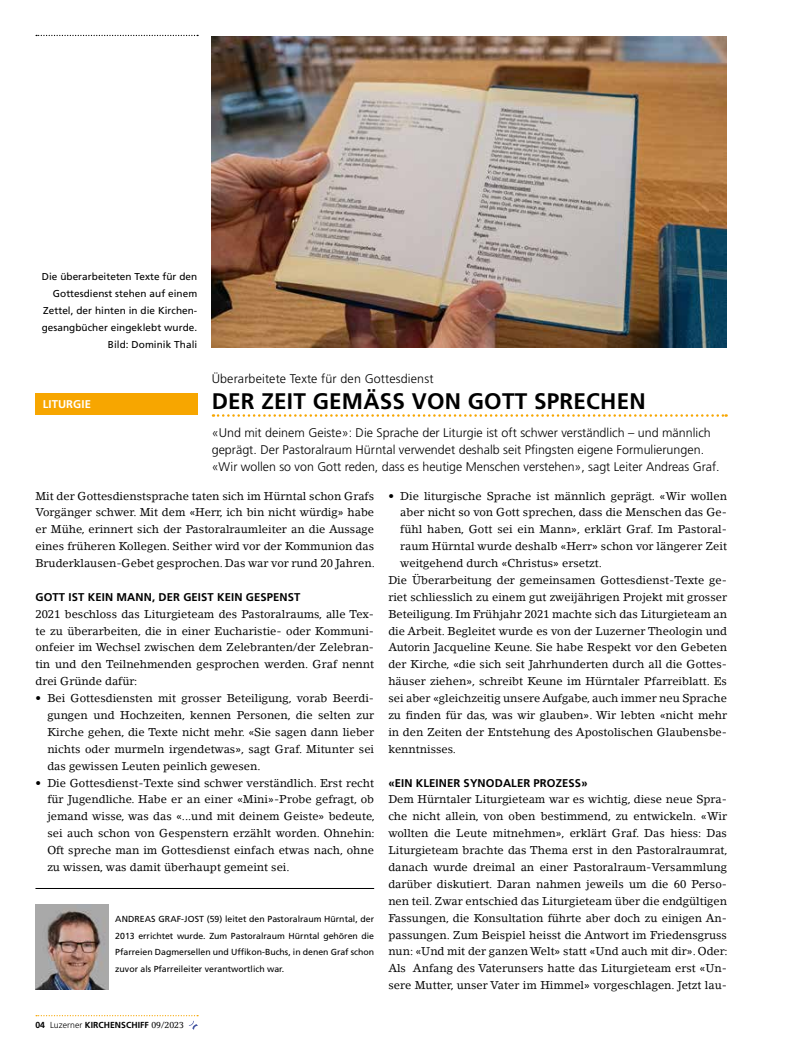
<style>
.page{position:relative;width:798px;height:1053px;background:#fff}
.page>*{position:absolute;margin:0;border:0;box-sizing:border-box;transform-origin:0 0}
.t1{font:700 22.5px "Frutiger LT Std";letter-spacing:.01em;color:#000}
.t2{font:300 12.5px/16.9px "Frutiger LT Std";color:#000}
.t3{font:11.25px/16.9px "Lino Letter Std";color:#000;text-align:justify}
.t4{font:700 11.25px "Frutiger LT Std";letter-spacing:.01em;color:#000}
.t5{font:700 11.25px "Frutiger LT Std";letter-spacing:.01em;color:#fff}
.t6{font:10px/16.9px "Frutiger LT Std";letter-spacing:.005em;color:#000;text-align:right}
.t7{font:8.75px/16.9px "Frutiger LT Std";color:#000;text-align:justify}
.t8{font:700 8.75px "Frutiger LT Std";letter-spacing:.005em;color:#000}
.s1{font-weight:300}
.s2{font-family:"Lino Letter Std";font-weight:400}
</style>
<div class="page">
<svg style="left:36px;top:1015px;width:162px;height:14px"></svg>
<img style="left:212px;top:36px;width:514px;height:311px">
<svg style="left:36px;top:35px;width:162px;height:1px"></svg>
<svg style="left:213px;top:414px;width:513px;height:3px"></svg>
<div style="left:36px;top:393px;width:162px;height:21px;background:#f7a600"></div>
<img style="left:35px;top:904px;width:74px;height:85px">
<hr style="left:35px;top:888px;width:339px;height:1px;background:#000">
<p class="t6" style="left:42px;top:268px;width:157px">Die überarbeiteten Texte für den<br>Gottesdienst stehen auf einem<br>Zettel, der hinten in die Kirchen&shy;gesangbücher eingeklebt wurde.<br>Bild: Dominik Thali</p>
<p class="t5" style="left:43px;top:397px;width:50px">LITURGIE</p>
<p class="t2" style="left:212px;top:370px;width:223px">Überarbeitete Texte für den Gottesdienst</p>
<h1 class="t1" style="left:212px;top:388px;width:435px">DER ZEIT GEMÄSS VON GOTT SPRECHEN</h1>
<p class="t2" style="left:212px;top:424px;width:509px">«Und mit deinem Geiste»: Die Sprache der Liturgie ist oft schwer verständlich – und männlich geprägt. Der Pastoralraum Hürntal verwendet deshalb seit Pfingsten eigene Formulierungen. «Wir wollen so von Gott reden, dass es heutige Menschen verstehen», sagt Leiter Andreas Graf.</p>
<p class="t3" style="left:35px;top:487px;width:341px">Mit der Gottesdienstsprache taten sich im Hürntal schon Grafs Vorgänger schwer. Mit dem «Herr, ich bin nicht würdig» habe er Mühe, erinnert sich der Pastoralraumleiter an die Aussage eines früheren Kollegen. Seither wird vor der Kommunion das Bruderklausen-Gebet gesprochen. Das war vor rund 20 Jahren.</p>
<p class="t4" style="left:35px;top:590px;width:266px">GOTT IST KEIN MANN, DER GEIST KEIN GESPENST</p>
<p class="t3" style="left:35px;top:605px;width:340px">2021 beschloss das Liturgieteam des Pastoralraums, alle Tex&shy;te zu überarbeiten, die in einer Eucharistie- oder Kommuni&shy;onfeier im Wechsel zwischen dem Zelebranten/der Zelebran&shy;tin und den Teilnehmenden gesprochen werden. Graf nennt drei Gründe dafür:</p>
<p class="t3" style="left:47px;top:689px;width:328px;text-indent:-12px">• Bei Gottesdiensten mit grosser Beteiligung, vorab Beerdi&shy;gungen und Hochzeiten, kennen Personen, die selten zur Kirche gehen, die Texte nicht mehr. «Sie sagen dann lieber nichts oder murmeln irgendetwas», sagt Graf. Mitunter sei das gewissen Leuten peinlich gewesen.</p>
<p class="t3" style="left:47px;top:774px;width:329px;text-indent:-12px">• Die Gottesdienst-Texte sind schwer verständlich. Erst recht für Jugendliche. Habe er an einer «Mini»-Probe gefragt, ob jemand wisse, was das «...und mit deinem Geiste» bedeute, sei auch schon von Gespenstern erzählt worden. Ohnehin:<br>Oft spreche man im Gottesdienst einfach etwas nach, ohne zu wissen, was damit überhaupt gemeint sei.</p>
<p class="t7" style="left:115px;top:910px;width:260px">ANDREAS GRAF-JOST (59) leitet den Pastoralraum Hürntal, der 2013 errichtet wurde. Zum Pastoralraum Hürntal gehören die Pfarreien Dagmersellen und Uffikon-Buchs, in denen Graf schon zuvor als Pfarreileiter verantwortlich war.</p>
<p class="t8" style="left:35px;top:1019px;width:150px">04 <span class="s1">Luzerner</span> KIRCHENSCHIFF <span class="s2">09/2023</span></p>
<p class="t3" style="left:388px;top:487px;width:340px">• Die liturgische Sprache ist männlich geprägt. «Wir wollen</p>
<p class="t3" style="left:400px;top:504px;width:328px">aber nicht so von Gott sprechen, dass die Menschen das Ge-</p>
<p class="t3" style="left:400px;top:521px;width:328px">fühl haben, Gott sei ein Mann», erklärt Graf. Im Pastoral-</p>
<p class="t3" style="left:400px;top:537px;width:328px">raum Hürntal wurde deshalb «Herr» schon vor längerer Zeit</p>
<p class="t3" style="left:400px;top:554px;width:203px">weitgehend durch «Christus» ersetzt.</p>
<p class="t3" style="left:388px;top:571px;width:340px">Die Überarbeitung der gemeinsamen Gottesdienst-Texte ge-</p>
<p class="t3" style="left:388px;top:588px;width:340px">riet schliesslich zu einem gut zweijährigen Projekt mit grosser</p>
<p class="t3" style="left:388px;top:605px;width:340px">Beteiligung. Im Frühjahr 2021 machte sich das Liturgieteam an</p>
<p class="t3" style="left:388px;top:622px;width:340px">die Arbeit. Begleitet wurde es von der Luzerner Theologin und</p>
<p class="t3" style="left:388px;top:639px;width:340px">Autorin Jacqueline Keune. Sie habe Respekt vor den Gebeten</p>
<p class="t3" style="left:388px;top:656px;width:340px">der Kirche, «die sich seit Jahrhunderten durch all die Gottes-</p>
<p class="t3" style="left:388px;top:672px;width:340px">häuser ziehen», schreibt Keune im Hürntaler Pfarreiblatt. Es</p>
<p class="t3" style="left:388px;top:689px;width:340px">sei aber «gleichzeitig unsere Aufgabe, auch immer neu Sprache</p>
<p class="t3" style="left:388px;top:706px;width:340px">zu finden für das, was wir glauben». Wir lebten «nicht mehr</p>
<p class="t3" style="left:388px;top:723px;width:340px">in den Zeiten der Entstehung des Apostolischen Glaubensbe-</p>
<p class="t3" style="left:388px;top:740px;width:69px">kenntnisses.</p>
<p class="t4" style="left:388px;top:776px;width:201px">«EIN KLEINER SYNODALER PROZESS»</p>
<p class="t3" style="left:388px;top:791px;width:341px">Dem Hürntaler Liturgieteam war es wichtig, diese neue Spra&shy;che nicht allein, von oben bestimmend, zu entwickeln. «Wir wollten die Leute mitnehmen», erklärt Graf. Das hiess: Das Liturgieteam brachte das Thema erst in den Pastoralraumrat, danach wurde dreimal an einer Pastoralraum-Versammlung darüber diskutiert. Daran nahmen jeweils um die 60 Perso&shy;nen teil. Zwar entschied das Liturgieteam über die endgültigen Fassungen, die Konsultation führte aber doch zu einigen An&shy;passungen. Zum Beispiel heisst die Antwort im Friedensgruss nun: «Und mit der ganzen Welt» statt «Und auch mit dir». Oder:<br>Als Anfang des Vaterunsers hatte das Liturgieteam erst «Un&shy;sere Mutter, unser Vater im Himmel» vorgeschlagen. Jetzt lau-</p>
</div>
